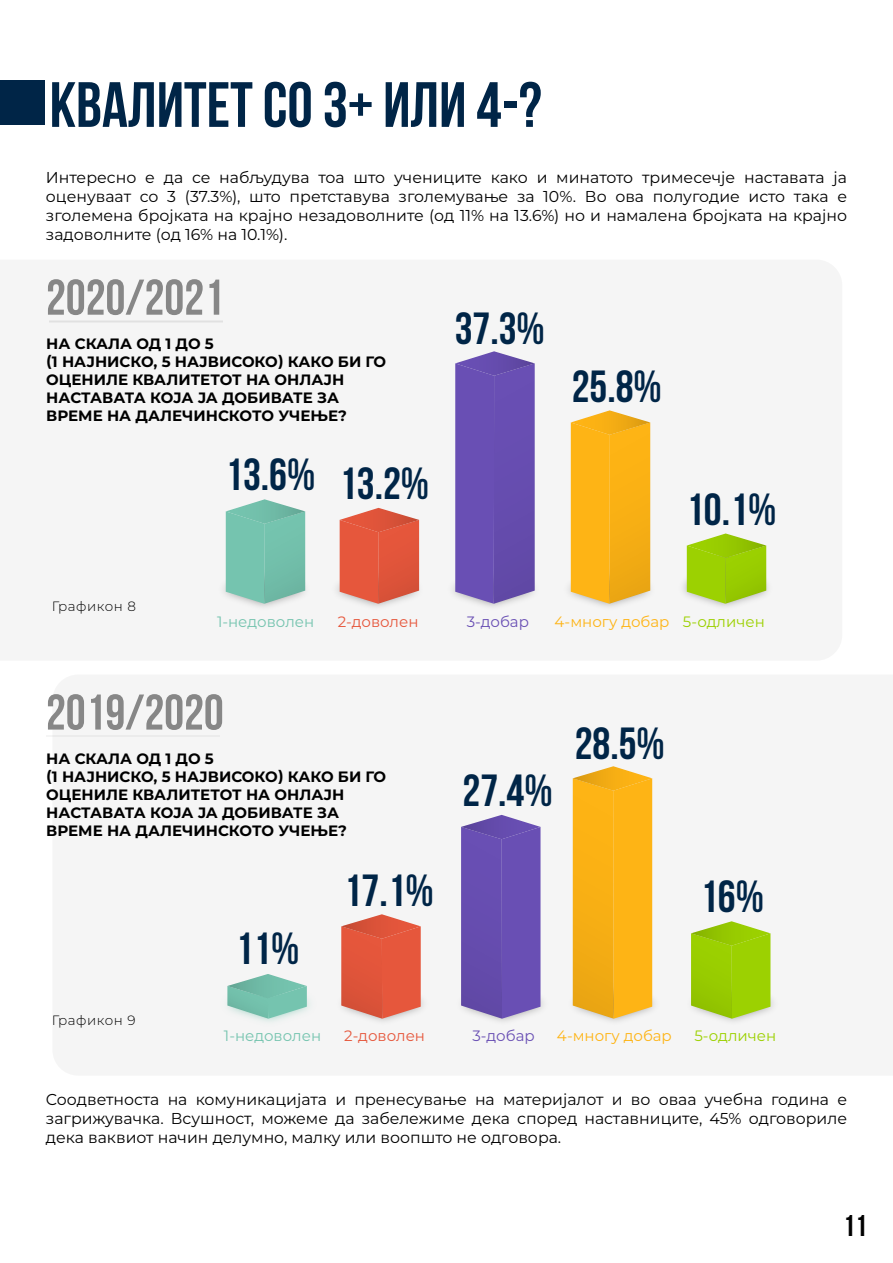
<style>
.page{position:relative;width:893px;height:1263px;background:#fff}
.page>*{position:absolute;margin:0;border:0;box-sizing:border-box;transform-origin:0 0}
.t1{font:700 63.9px "Bebas Neue";color:#002547}
.t2{font:700 50.1px "Bebas Neue";color:#878787}
.t3{font:700 45px "Bebas Neue";color:#002547}
.t4{font:700 30px "Bebas Neue";color:#000}
.t5{font:15.75px/18.9px "Montserrat";color:#000;text-align:justify}
.t6{font:700 15px/18px "Montserrat";color:#000}
.t7{font:15px "Montserrat";color:#feb415}
.t8{font:15px "Montserrat";color:#75c4af}
.t9{font:15px "Montserrat";color:#e6573c}
.t10{font:15px "Montserrat";color:#9cd101}
.t11{font:15px "Montserrat";color:#694fb4}
.t12{font:300 13.5px "Montserrat";letter-spacing:.04em;color:#000}
</style>
<div class="page">
<svg style="left:455px;top:351px;width:80px;height:253px"></svg>
<img style="left:218px;top:523px;width:66px;height:88px">
<svg style="left:226px;top:499px;width:79px;height:105px"></svg>
<div style="left:0;top:80px;width:45px;height:45px;background:#002547"></div>
<hr style="left:49px;top:320px;width:174px;height:2px;background:#000">
<img style="left:284px;top:523px;width:188px;height:133px">
<svg style="left:340px;top:508px;width:79px;height:96px"></svg>
<img style="left:515px;top:523px;width:116px;height:133px">
<svg style="left:571px;top:410px;width:79px;height:194px"></svg>
<hr style="left:46px;top:735px;width:173px;height:2px;background:#000">
<svg style="left:573px;top:766px;width:79px;height:253px"></svg>
<img style="left:638px;top:938px;width:141px;height:133px">
<svg style="left:691px;top:921px;width:79px;height:98px"></svg>
<img style="left:479px;top:938px;width:117px;height:133px">
<svg style="left:461px;top:815px;width:79px;height:204px"></svg>
<img style="left:362px;top:938px;width:114px;height:88px">
<svg style="left:341px;top:914px;width:80px;height:105px"></svg>
<img style="left:220px;top:938px;width:142px;height:89px">
<svg style="left:227px;top:974px;width:80px;height:45px"></svg>
<img style="left:631px;top:498px;width:142px;height:113px">
<svg style="left:687px;top:533px;width:79px;height:71px"></svg>
<h1 class="t1" style="left:50px;top:70px;width:494px">КВАЛИТЕТ СО 3+ ИЛИ 4-?</h1>
<p class="t5" style="left:46px;top:168px;width:803px">Интересно е да се набљудува тоа што учениците како и минатото тримесечје наставата ја оценуваат со 3 (37.3%), што претставува зголемување за 10%. Во ова полугодие исто така е зголемена бројката на крајно незадоволните (од 11% на 13.6%) но и намалена бројката на крајно задоволните (од 16% на 10.1%).</p>
<h2 class="t2" style="left:46px;top:270px;width:179px">2020/2021</h2>
<p class="t6" style="left:46px;top:334px;width:341px">НА СКАЛА ОД 1 ДО 5<br>(1 НАЈНИСКО, 5 НАЈВИСОКО) КАКО БИ ГО<br>ОЦЕНИЛЕ КВАЛИТЕТОТ НА ОНЛАЈН<br>НАСТАВАТА КОЈА ЈА ДОБИВАТЕ ЗА<br>ВРЕМЕ НА ДАЛЕЧИНСКОТО УЧЕЊЕ?</p>
<h3 class="t3" style="left:225px;top:450px;width:92px">13.6%</h3>
<h3 class="t3" style="left:339px;top:459px;width:92px">13.2%</h3>
<h3 class="t3" style="left:455px;top:304px;width:92px">37.3%</h3>
<h3 class="t3" style="left:572px;top:362px;width:92px">25.8%</h3>
<h3 class="t3" style="left:686px;top:484px;width:92px">10.1%</h3>
<p class="t12" style="left:52px;top:597px;width:86px">Графикон 8</p>
<p class="t8" style="left:217px;top:611px;width:99px">1-недоволен</p>
<p class="t9" style="left:338px;top:611px;width:82px">2-доволен</p>
<h2 class="t2" style="left:46px;top:685px;width:179px">2019/2020</h2>
<p class="t6" style="left:46px;top:749px;width:341px">НА СКАЛА ОД 1 ДО 5<br>(1 НАЈНИСКО, 5 НАЈВИСОКО) КАКО БИ ГО<br>ОЦЕНИЛЕ КВАЛИТЕТОТ НА ОНЛАЈН<br>НАСТАВАТА КОЈА ЈА ДОБИВАТЕ ЗА<br>ВРЕМЕ НА ДАЛЕЧИНСКОТО УЧЕЊЕ?</p>
<p class="t12" style="left:52px;top:1011px;width:85px">Графикон 9</p>
<h3 class="t3" style="left:235px;top:924px;width:65px">11%</h3>
<h3 class="t3" style="left:344px;top:865px;width:92px">17.1%</h3>
<p class="t8" style="left:224px;top:1025px;width:99px">1-недоволен</p>
<p class="t9" style="left:344px;top:1025px;width:82px">2-доволен</p>
<p class="t11" style="left:467px;top:611px;width:64px">3-добар</p>
<p class="t7" style="left:555px;top:611px;width:116px">4-многу добар</p>
<p class="t10" style="left:683px;top:611px;width:83px">5-одличен</p>
<h3 class="t3" style="left:463px;top:766px;width:92px">27.4%</h3>
<h3 class="t3" style="left:575px;top:718px;width:92px">28.5%</h3>
<h3 class="t3" style="left:700px;top:871px;width:65px">16%</h3>
<p class="t11" style="left:472px;top:1025px;width:64px">3-добар</p>
<p class="t7" style="left:557px;top:1025px;width:116px">4-многу добар</p>
<p class="t10" style="left:694px;top:1025px;width:83px">5-одличен</p>
<p class="t5" style="left:46px;top:1089px;width:803px">Соодветноста на комуникацијата и пренесување на материјалот и во оваа учебна година е загрижувачка. Всушност, можеме да забележиме дека според наставниците, 45% одговориле дека ваквиот начин делумно, малку или воопшто не одговора.</p>
<h3 class="t4" style="left:843px;top:1209px;width:25px">11</h3>
</div>
